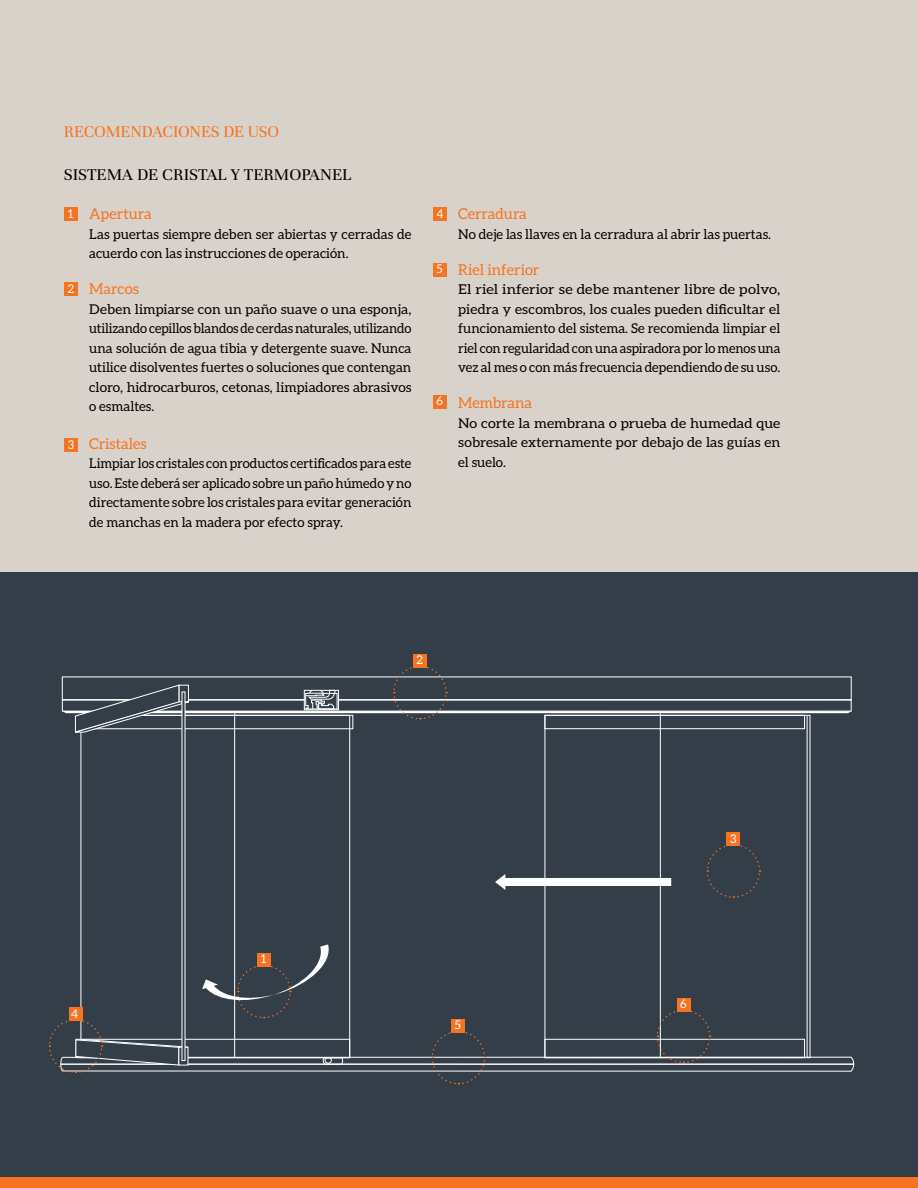
<style>
.page{position:relative;width:918px;height:1188px;background:#fff}
.page>*{position:absolute;margin:0;border:0;box-sizing:border-box;transform-origin:0 0}
.t1{font:18px "Unna";color:#000}
.t2{font:18px "Unna";letter-spacing:-.005em;color:#f47421}
.t3{font:15px "Aleo";color:#f47421}
.t4{font:13.5px/19.5px "Aleo";color:#000}
.t5{font:13.5px/19.5px "Aleo";color:#000;text-align:justify;scale:1.04 1}
.t6{font:13.5px/19.5px "Aleo";color:#000;text-align:justify;scale:1.11 1}
.t7{font:13.5px/19.5px "Aleo";color:#000;text-align:justify;scale:1.08 1}
.t8{font:12px "Aleo";color:#fff}
</style>
<div class="page">
<div style="left:0;top:0;width:918px;height:573px;background:#d9d2ca"></div>
<div style="left:0;top:573px;width:918px;height:615px;background:#333e48"></div>
<div style="left:0;top:1178px;width:918px;height:10px;background:#f47421"></div>
<hr style="left:807px;top:716px;width:1px;height:342px;background:#fff">
<hr style="left:660px;top:713px;width:1px;height:345px;background:#fff">
<hr style="left:234px;top:713px;width:1px;height:345px;background:#fff">
<svg style="left:62px;top:667px;width:789px;height:65px"></svg>
<svg style="left:706px;top:843px;width:55px;height:55px"></svg>
<div style="left:64px;top:207px;width:14px;height:14px;background:#f47421"></div>
<div style="left:64px;top:282px;width:14px;height:14px;background:#f47421"></div>
<div style="left:433px;top:207px;width:13px;height:14px;background:#f47421"></div>
<div style="left:64px;top:438px;width:14px;height:14px;background:#f47421"></div>
<div style="left:433px;top:263px;width:13px;height:14px;background:#f47421"></div>
<div style="left:433px;top:395px;width:13px;height:14px;background:#f47421"></div>
<div style="left:413px;top:654px;width:14px;height:14px;background:#f47421"></div>
<div style="left:727px;top:832px;width:13px;height:14px;background:#f47421"></div>
<svg style="left:495px;top:874px;width:176px;height:16px"></svg>
<svg style="left:48px;top:944px;width:806px;height:141px"></svg>
<h1 class="t2" style="left:64px;top:122px;width:217px">RECOMENDACIONES DE USO</h1>
<h1 class="t1" style="left:64px;top:165px;width:289px">SISTEMA DE CRISTAL Y TERMOPANEL</h1>
<p class="t3" style="left:89px;top:206px;width:64px">Apertura</p>
<p class="t4" style="left:89px;top:224px;width:324px">Las puertas siempre deben ser abiertas y cerradas de acuerdo con las instrucciones de operación.</p>
<p class="t3" style="left:89px;top:281px;width:51px">Marcos</p>
<p class="t5" style="left:89px;top:299px;width:311px">Deben limpiarse con un paño suave o una esponja, utilizando cepillos blandos de cerdas naturales, utilizando una solución de agua tibia y detergente suave. Nunca utilice disolventes fuertes o soluciones que contengan cloro, hidrocarburos, cetonas, limpiadores abrasivos o esmaltes.</p>
<p class="t3" style="left:89px;top:435px;width:59px">Cristales</p>
<p class="t4" style="left:89px;top:454px;width:324px;text-align:justify">Limpiar los cristales con productos certificados para este uso. Este deberá ser aplicado sobre un paño húmedo y no directamente sobre los cristales para evitar generación de manchas en la madera por efecto spray.</p>
<p class="t8" style="left:68px;top:206px;width:7px">1</p>
<p class="t8" style="left:68px;top:281px;width:8px">2</p>
<p class="t8" style="left:68px;top:437px;width:8px">3</p>
<p class="t8" style="left:437px;top:206px;width:9px">4</p>
<p class="t8" style="left:437px;top:262px;width:8px">5</p>
<p class="t8" style="left:437px;top:394px;width:8px">6</p>
<p class="t3" style="left:458px;top:205px;width:70px">Cerradura</p>
<p class="t4" style="left:458px;top:224px;width:314px">No deje las llaves en la cerradura al abrir las puertas.</p>
<p class="t3" style="left:458px;top:261px;width:83px">Riel inferior</p>
<p class="t6" style="left:458px;top:279px;width:292px">El riel inferior se debe mantener libre de polvo, piedra y escombros, los cuales pueden dificultar el funcionamiento del sistema. Se recomienda limpiar el riel con regularidad con una aspiradora por lo menos una vez al mes o con más frecuencia dependiendo de su uso.</p>
<p class="t3" style="left:458px;top:394px;width:76px">Membrana</p>
<p class="t7" style="left:458px;top:413px;width:300px">No corte la membrana o prueba de humedad que sobresale externamente por debajo de las guías en el suelo.</p>
<p class="t8" style="left:416px;top:653px;width:8px">2</p>
<p class="t8" style="left:71px;top:1007px;width:9px">4</p>
<p class="t8" style="left:261px;top:952px;width:7px">1</p>
<p class="t8" style="left:455px;top:1018px;width:8px">5</p>
<p class="t8" style="left:730px;top:832px;width:8px">3</p>
<p class="t8" style="left:680px;top:997px;width:8px">6</p>
</div>
